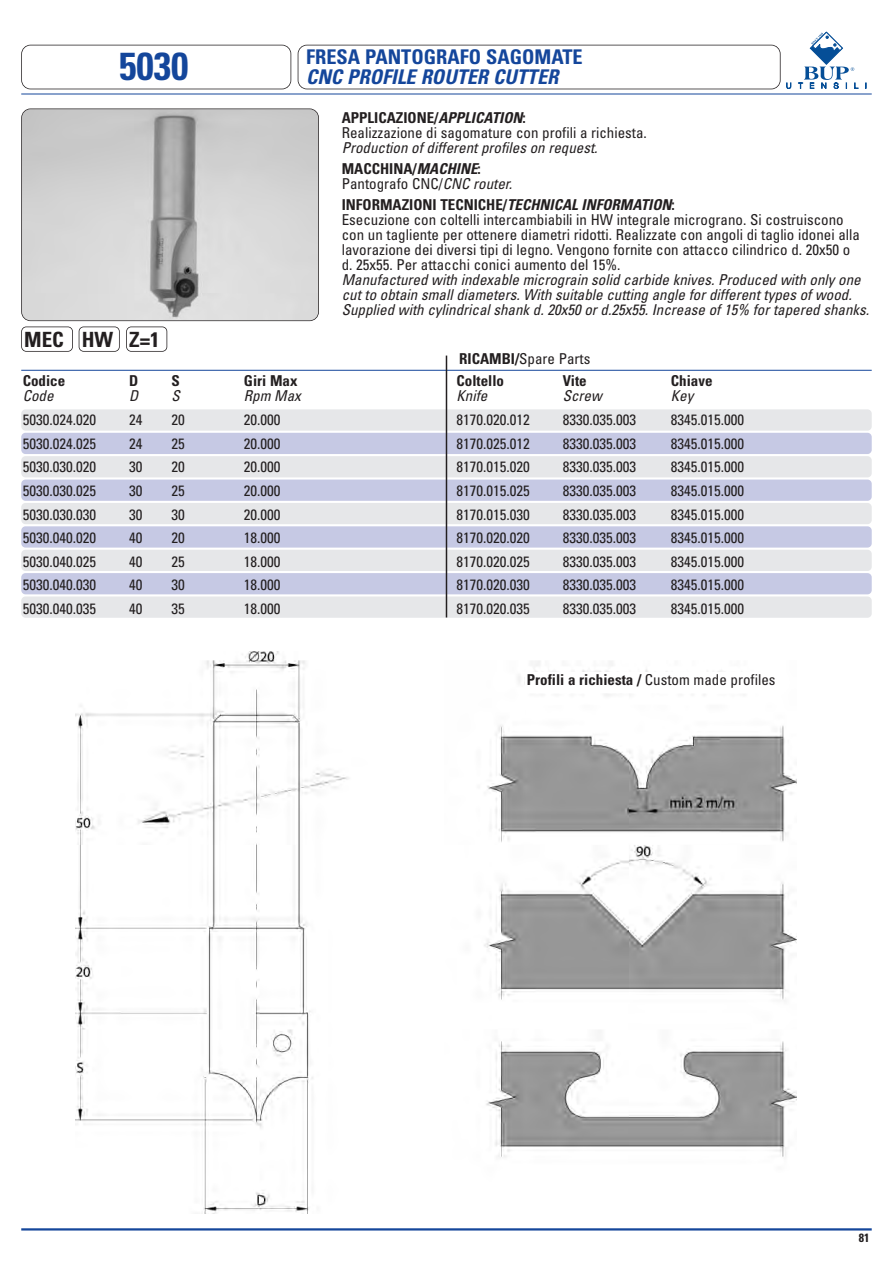
<style>
.page{position:relative;width:893px;height:1263px;background:#fff}
.page>*{position:absolute;margin:0;border:0;box-sizing:border-box;transform-origin:0 0}
.t1{font:700 condensed 39px "Univers";color:#14469b}
.t2{font:700 condensed 21px "Univers";color:#231f20}
.t3{font:700 condensed 20.25px "Univers";color:#14469b}
.t4{font:italic 700 condensed 20.25px "Univers";color:#14469b}
.t5{font:condensed 15px/15px "Univers";color:#231f20}
.t6{font:italic condensed 15px/15px "Univers";color:#231f20}
.t7{font:700 condensed 15px/21px "Univers";color:#231f20}
.t8{font:700 condensed 12px "Univers";color:#231f20}
.s1{font-weight:700}
.s2{font-weight:700;font-style:italic}
.s3{font-weight:700;font-style:normal}
.s4{font-weight:400}
.s5{font-weight:400;font-style:italic}
.s6{font-style:italic}
</style>
<div class="page">
<img style="left:76px;top:652px;width:720px;height:562px">
<div style="left:21px;top:326px;width:52px;height:26px;border:2px solid #231f20;border-radius:5px"></div>
<div style="left:21px;top:45px;width:270px;height:44px;border:2px solid #231f20;border-radius:9px"></div>
<div style="left:298px;top:45px;width:483px;height:44px;border:2px solid #231f20;border-radius:9px"></div>
<hr style="left:21px;top:94px;width:851px;height:1px;background:#14469b">
<hr style="left:21px;top:370px;width:851px;height:1px;background:#14469b">
<hr style="left:21px;top:1228px;width:851px;height:2px;background:#14469b">
<div style="left:79px;top:326px;width:41px;height:26px;border:2px solid #231f20;border-radius:5px"></div>
<img style="left:22px;top:109px;width:296px;height:211px;border-radius:9px">
<div style="left:21px;top:108px;width:298px;height:213px;border:2px solid #231f20;border-radius:9px"></div>
<div style="left:21px;top:409px;width:851px;height:22px;background:#e6e7e9;border-radius:4px"></div>
<div style="left:21px;top:433px;width:851px;height:21px;background:#c6c9e4;border-radius:4px"></div>
<div style="left:21px;top:456px;width:851px;height:21px;background:#e6e7e9;border-radius:4px"></div>
<div style="left:21px;top:479px;width:851px;height:22px;background:#c6c9e4;border-radius:4px"></div>
<div style="left:21px;top:503px;width:851px;height:21px;background:#e6e7e9;border-radius:4px"></div>
<div style="left:21px;top:526px;width:851px;height:22px;background:#c6c9e4;border-radius:4px"></div>
<div style="left:21px;top:550px;width:851px;height:21px;background:#e6e7e9;border-radius:4px"></div>
<div style="left:21px;top:573px;width:851px;height:21px;background:#c6c9e4;border-radius:4px"></div>
<div style="left:21px;top:596px;width:851px;height:22px;background:#e6e7e9;border-radius:4px"></div>
<svg style="left:786px;top:83px;width:5px;height:6px"></svg>
<svg style="left:798px;top:32px;width:60px;height:57px"></svg>
<hr style="left:446px;top:356px;width:1px;height:261px;background:#231f20">
<div style="left:126px;top:326px;width:41px;height:26px;border:2px solid #231f20;border-radius:5px"></div>
<div style="left:525px;top:673px;width:255px;height:20px;background:#fff"></div>
<h1 class="t1" style="left:119px;top:52px;width:71px">5030</h1>
<h3 class="t3" style="left:306px;top:49px;width:278px">FRESA PANTOGRAFO SAGOMATE</h3>
<h3 class="t4" style="left:306px;top:69px;width:254px">CNC PROFILE ROUTER CUTTER</h3>
<p class="t5" style="left:342px;top:111px;width:307px"><span class="s1">APPLICAZIONE/</span><span class="s2">APPLICATION</span><span class="s1">:<br></span>Realizzazione di sagomature con profili a richiesta.</p>
<p class="t6" style="left:342px;top:138px;width:257px;line-height:21px">Production of different profiles on request.<br><span class="s3">MACCHINA/</span><span class="s1">MACHINE</span><span class="s3">:</span></p>
<p class="t7" style="left:342px;top:174px;width:335px"><span class="s4">Pantografo CNC/</span><span class="s5">CNC router.<br></span>INFORMAZIONI TECNICHE/<span class="s6">TECHNICAL INFORMATION</span>:</p>
<p class="t5" style="left:342px;top:213px;width:520px">Esecuzione con coltelli intercambiabili in HW integrale micrograno. Si costruiscono con un tagliente per ottenere diametri ridotti. Realizzate con angoli di taglio idonei alla lavorazione dei diversi tipi di legno. Vengono fornite con attacco cilindrico d. 20x50 o d. 25x55. Per attacchi conici aumento del 15%.</p>
<p class="t6" style="left:342px;top:273px;width:529px">Manufactured with indexable micrograin solid carbide knives. Produced with only one cut to obtain small diameters. With suitable cutting angle for different types of wood.<br>Supplied with cylindrical shank d. 20x50 or d.25x55. Increase of 15% for tapered shanks.</p>
<h2 class="t2" style="left:24px;top:332px;width:90px">MEC HW</h2>
<p class="t7" style="left:23px;top:372px;width:44px">Codice</p>
<p class="t7" style="left:129px;top:372px;width:11px">D</p>
<p class="t7" style="left:172px;top:372px;width:10px">S</p>
<p class="t7" style="left:244px;top:372px;width:55px">Giri Max</p>
<p class="t7" style="left:456px;top:372px;width:49px">Coltello</p>
<p class="t7" style="left:563px;top:372px;width:25px">Vite</p>
<p class="t7" style="left:671px;top:372px;width:43px">Chiave</p>
<p class="t6" style="left:23px;top:390px;width:32px">Code</p>
<p class="t6" style="left:129px;top:390px;width:11px">D</p>
<p class="t6" style="left:172px;top:390px;width:10px">S</p>
<p class="t6" style="left:244px;top:390px;width:58px">Rpm Max</p>
<p class="t6" style="left:456px;top:390px;width:32px">Knife</p>
<p class="t6" style="left:563px;top:390px;width:41px">Screw</p>
<p class="t6" style="left:671px;top:390px;width:24px">Key</p>
<p class="t5" style="left:23px;top:413px;width:75px">5030.024.020</p>
<p class="t5" style="left:129px;top:413px;width:15px">24</p>
<p class="t5" style="left:172px;top:413px;width:15px">20</p>
<p class="t5" style="left:244px;top:413px;width:38px">20.000</p>
<p class="t5" style="left:456px;top:413px;width:75px">8170.020.012</p>
<p class="t5" style="left:563px;top:413px;width:75px">8330.035.003</p>
<p class="t5" style="left:671px;top:413px;width:75px">8345.015.000</p>
<p class="t5" style="left:23px;top:437px;width:75px">5030.024.025</p>
<p class="t5" style="left:129px;top:437px;width:15px">24</p>
<p class="t5" style="left:172px;top:437px;width:15px">25</p>
<p class="t5" style="left:244px;top:437px;width:38px">20.000</p>
<p class="t5" style="left:456px;top:437px;width:75px">8170.025.012</p>
<p class="t5" style="left:563px;top:437px;width:75px">8330.035.003</p>
<p class="t5" style="left:671px;top:437px;width:75px">8345.015.000</p>
<p class="t5" style="left:23px;top:461px;width:75px">5030.030.020</p>
<p class="t5" style="left:129px;top:461px;width:15px">30</p>
<p class="t5" style="left:172px;top:461px;width:15px">20</p>
<p class="t5" style="left:244px;top:461px;width:38px">20.000</p>
<p class="t5" style="left:456px;top:461px;width:75px">8170.015.020</p>
<p class="t5" style="left:563px;top:461px;width:75px">8330.035.003</p>
<p class="t5" style="left:671px;top:461px;width:75px">8345.015.000</p>
<p class="t5" style="left:23px;top:484px;width:75px">5030.030.025</p>
<p class="t5" style="left:129px;top:484px;width:15px">30</p>
<p class="t5" style="left:172px;top:484px;width:15px">25</p>
<p class="t5" style="left:244px;top:484px;width:38px">20.000</p>
<p class="t5" style="left:456px;top:484px;width:75px">8170.015.025</p>
<p class="t5" style="left:563px;top:484px;width:75px">8330.035.003</p>
<p class="t5" style="left:671px;top:484px;width:75px">8345.015.000</p>
<p class="t5" style="left:23px;top:508px;width:75px">5030.030.030</p>
<p class="t5" style="left:129px;top:508px;width:15px">30</p>
<p class="t5" style="left:172px;top:508px;width:15px">30</p>
<p class="t5" style="left:244px;top:508px;width:38px">20.000</p>
<p class="t5" style="left:456px;top:508px;width:75px">8170.015.030</p>
<p class="t5" style="left:563px;top:508px;width:75px">8330.035.003</p>
<p class="t5" style="left:671px;top:508px;width:75px">8345.015.000</p>
<p class="t5" style="left:23px;top:532px;width:75px">5030.040.020</p>
<p class="t5" style="left:129px;top:532px;width:15px">40</p>
<p class="t5" style="left:172px;top:532px;width:15px">20</p>
<p class="t5" style="left:244px;top:532px;width:38px">18.000</p>
<p class="t5" style="left:456px;top:532px;width:75px">8170.020.020</p>
<p class="t5" style="left:563px;top:532px;width:75px">8330.035.003</p>
<p class="t5" style="left:671px;top:532px;width:75px">8345.015.000</p>
<p class="t5" style="left:23px;top:555px;width:75px">5030.040.025</p>
<p class="t5" style="left:129px;top:555px;width:15px">40</p>
<p class="t5" style="left:172px;top:555px;width:15px">25</p>
<p class="t5" style="left:244px;top:555px;width:38px">18.000</p>
<p class="t5" style="left:456px;top:555px;width:75px">8170.020.025</p>
<p class="t5" style="left:563px;top:555px;width:75px">8330.035.003</p>
<p class="t5" style="left:671px;top:555px;width:75px">8345.015.000</p>
<p class="t5" style="left:23px;top:579px;width:75px">5030.040.030</p>
<p class="t5" style="left:129px;top:579px;width:15px">40</p>
<p class="t5" style="left:172px;top:579px;width:15px">30</p>
<p class="t5" style="left:244px;top:579px;width:38px">18.000</p>
<p class="t5" style="left:456px;top:579px;width:75px">8170.020.030</p>
<p class="t5" style="left:563px;top:579px;width:75px">8330.035.003</p>
<p class="t5" style="left:671px;top:579px;width:75px">8345.015.000</p>
<p class="t5" style="left:23px;top:602px;width:75px">5030.040.035</p>
<p class="t5" style="left:129px;top:602px;width:15px">40</p>
<p class="t5" style="left:172px;top:602px;width:15px">35</p>
<p class="t5" style="left:244px;top:602px;width:38px">18.000</p>
<p class="t5" style="left:456px;top:602px;width:75px">8170.020.035</p>
<p class="t5" style="left:563px;top:602px;width:75px">8330.035.003</p>
<p class="t5" style="left:671px;top:602px;width:75px">8345.015.000</p>
<h2 class="t2" style="left:129px;top:332px;width:32px">Z=1</h2>
<p class="t5" style="left:459px;top:353px;width:133px"><span class="s1">RICAMBI/</span>Spare Parts</p>
<p class="t7" style="left:527px;top:670px;width:250px">Profili a richiesta / <span class="s4">Custom made profiles</span></p>
<p class="t8" style="left:859px;top:1233px;width:12px">81</p>
</div>
